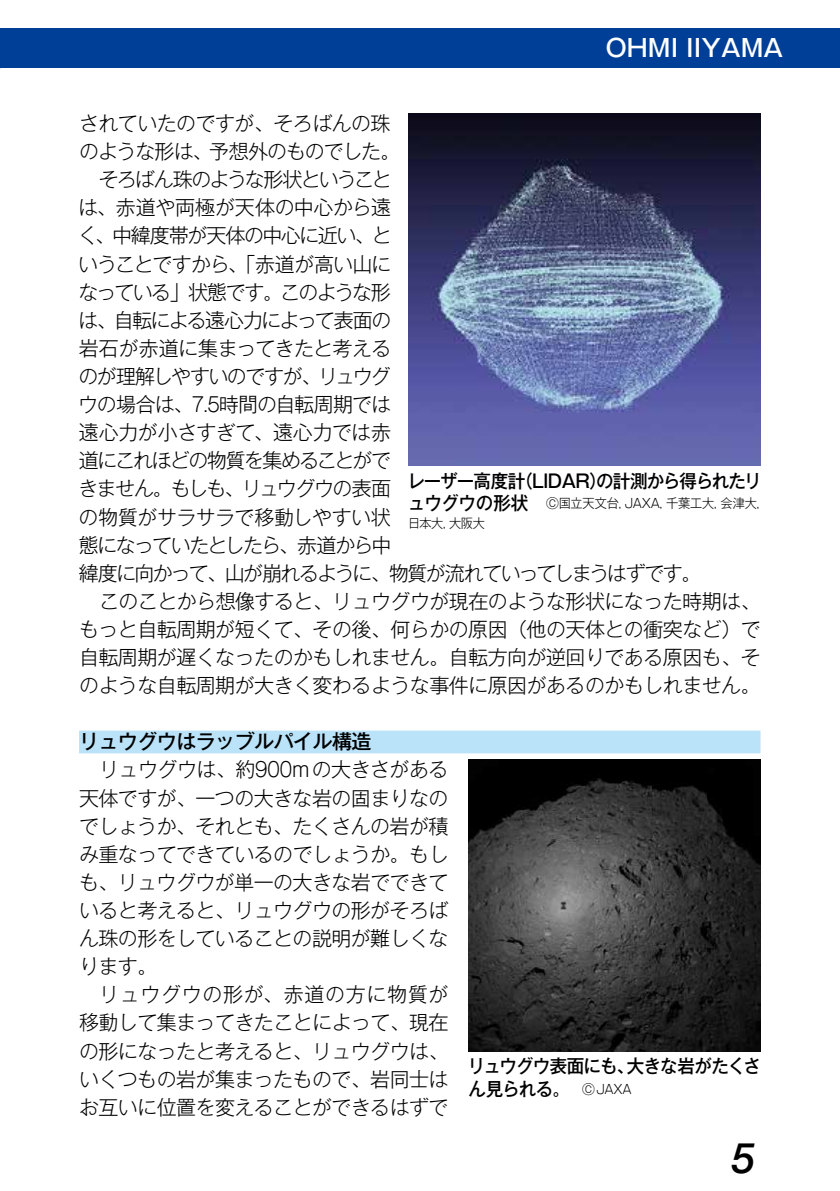
<style>
.page{position:relative;width:840px;height:1191px;background:#fff}
.page>*{position:absolute;margin:0;border:0;box-sizing:border-box;transform-origin:0 0}
.t1{font:italic 500 42px "Helvetica Neue";color:#000}
.t2{font:500 24px "Gothic MB101 Pro";color:#fff}
.t3{font:300 20px/28px "Gothic MB101 Pro";letter-spacing:-.03em;color:#000;text-align:justify}
.t4{font:300 20px "Gothic MB101 Pro";letter-spacing:-.085em;color:#000}
.t5{font:300 20px "Gothic MB101 Pro";letter-spacing:-.075em;color:#000}
.t6{font:300 20px "Gothic MB101 Pro";letter-spacing:-.06em;color:#000}
.t7{font:300 20px "Gothic MB101 Pro";letter-spacing:-.07em;color:#000}
.t8{font:300 20px "Gothic MB101 Pro";letter-spacing:-.09em;color:#000}
.t9{font:300 20px "Gothic MB101 Pro";letter-spacing:-.08em;color:#000}
.t10{font:300 20px "Gothic MB101 Pro";letter-spacing:-.095em;color:#000}
.t11{font:300 20px "Gothic MB101 Pro";letter-spacing:-.01em;color:#000}
.t12{font:500 20px "Gothic MB101 Pro";letter-spacing:-.03em;color:#000}
.t13{font:500 18.4px/22.6px "Gothic MB101 Pro";letter-spacing:-.05em;color:#000;scale:.95 1}
.t14{font:300 12.8px/19.8px "Gothic MB101 Pro";letter-spacing:-.015em;color:#000}
.s1{font-weight:500;font-size:18.4px}
.s2{font-weight:300;font-size:12.8px}
</style>
<div class="page">
<div style="left:79px;top:730px;width:681px;height:23px;background:#bae3f9"></div>
<div style="left:0;top:28px;width:839px;height:40px;background:#003f98"></div>
<img style="left:408px;top:113px;width:352px;height:352px">
<img style="left:468px;top:759px;width:292px;height:292px">
<p class="t2" style="left:605px;top:28px;width:179px">OHMI IIYAMA</p>
<p class="t3" style="left:79px;top:107px;width:313px">されていたのですが、そろばんの珠</p>
<p class="t6" style="left:79px;top:135px;width:323px">のような形は、予想外のものでした。</p>
<p class="t10" style="left:99px;top:163px;width:294px">そろばん珠のような形状ということ</p>
<p class="t3" style="left:78px;top:191px;width:314px">は、赤道や両極が天体の中心から遠</p>
<p class="t7" style="left:78px;top:219px;width:315px">く、中緯度帯が天体の中心に近い、と</p>
<p class="t3" style="left:78px;top:247px;width:314px">いうことですから、「赤道が高い山に</p>
<p class="t8" style="left:78px;top:275px;width:314px">なっている」状態です。このような形</p>
<p class="t4" style="left:78px;top:303px;width:314px">は、自転による遠心力によって表面の</p>
<p class="t3" style="left:79px;top:331px;width:314px">岩石が赤道に集まってきたと考える</p>
<p class="t5" style="left:78px;top:360px;width:314px">のが理解しやすいのですが、リュウグ</p>
<p class="t3" style="left:78px;top:388px;width:314px">ウの場合は、7.5時間の自転周期では</p>
<p class="t11" style="left:79px;top:416px;width:313px">遠心力が小さすぎて、遠心力では赤</p>
<p class="t4" style="left:79px;top:444px;width:314px">道にこれほどの物質を集めることがで</p>
<p class="t5" style="left:78px;top:472px;width:314px">きません。もしも、リュウグウの表面</p>
<p class="t3" style="left:78px;top:500px;width:314px">の物質がサラサラで移動しやすい状</p>
<p class="t9" style="left:79px;top:528px;width:314px">態になっていたとしたら、赤道から中</p>
<p class="t4" style="left:79px;top:556px;width:624px">緯度に向かって、山が崩れるように、物質が流れていってしまうはずです。</p>
<p class="t3" style="left:99px;top:584px;width:662px">このことから想像すると、リュウグウが現在のような形状になった時期は、</p>
<p class="t3" style="left:79px;top:612px;width:682px">もっと自転周期が短くて、その後、何らかの原因（他の天体との衝突など）で</p>
<p class="t3" style="left:79px;top:640px;width:682px">自転周期が遅くなったのかもしれません。自転方向が逆回りである原因も、そ</p>
<p class="t3" style="left:79px;top:669px;width:683px">のような自転周期が大きく変わるような事件に原因があるのかもしれません。</p>
<p class="t12" style="left:79px;top:725px;width:294px">リュウグウはラッブルパイル構造</p>
<p class="t3" style="left:79px;top:753px;width:371px;text-indent:20px">リュウグウは、約900mの大きさがある天体ですが、一つの大きな岩の固まりなのでしょうか、それとも、たくさんの岩が積み重なってできているのでしょうか。もしも、リュウグウが単一の大きな岩でできていると考えると、リュウグウの形がそろばん珠の形をしていることの説明が難しくなります。</p>
<p class="t3" style="left:79px;top:977px;width:371px;text-indent:20px">リュウグウの形が、赤道の方に物質が移動して集まってきたことによって、現在の形になったと考えると、リュウグウは、いくつもの岩が集まったもので、岩同士はお互いに位置を変えることができるはずで</p>
<p class="t13" style="left:407px;top:467px;width:374px">レーザー高度計（LIDAR）の計測から得られたリ</p>
<p class="t14" style="left:407px;top:491px;width:362px"><span class="s1">ュウグウの形状　</span>Ⓒ国立天文台，JAXA，千葉工大，会津大，日本大，大阪大</p>
<p class="t13" style="left:467px;top:1052px;width:310px">リュウグウ表面にも、大きな岩がたくさん見られる。　<span class="s2">ⒸJAXA</span></p>
<h1 class="t1" style="left:731px;top:1121px;width:25px">5</h1>
</div>
